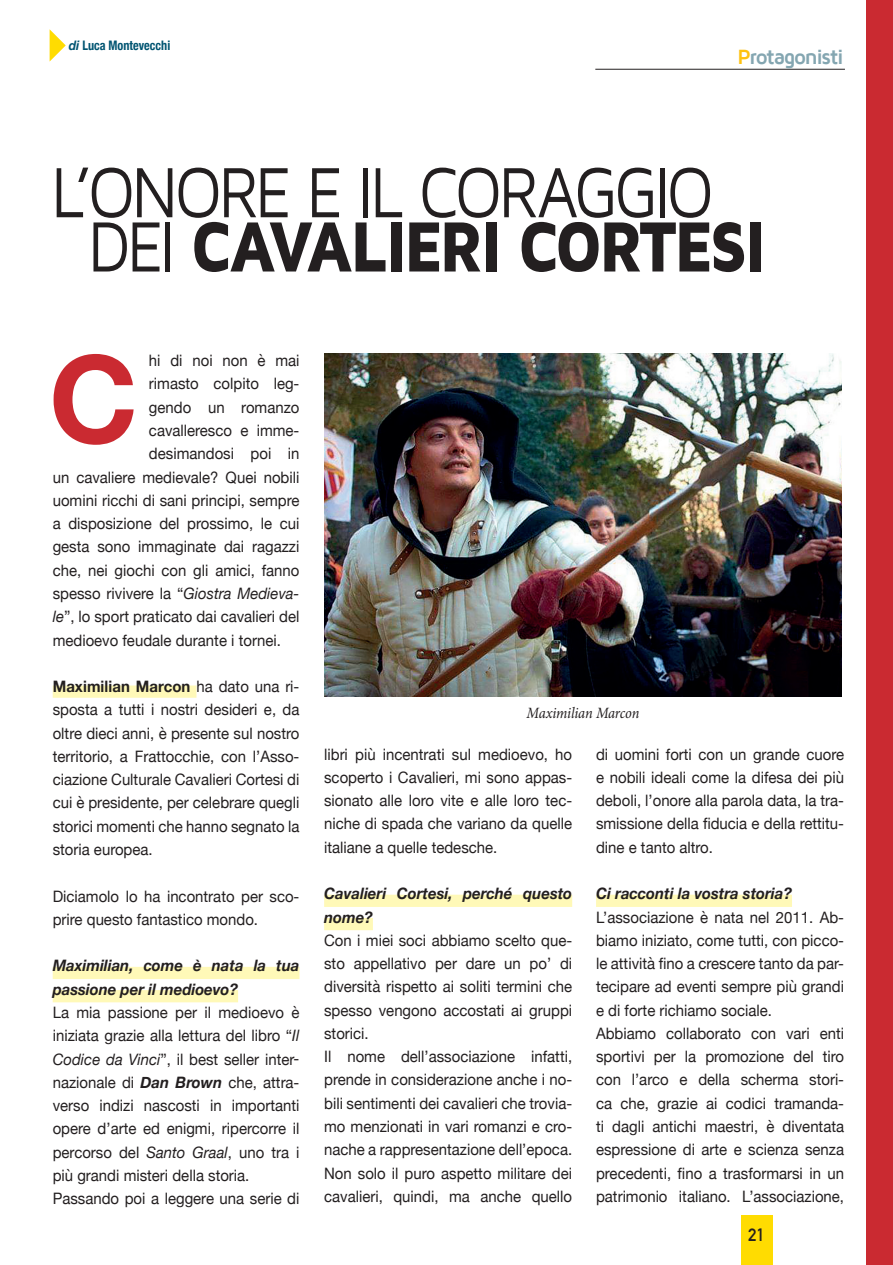
<style>
.page{position:relative;width:893px;height:1265px;background:#fff}
.page>*{position:absolute;margin:0;border:0;box-sizing:border-box;transform-origin:0 0}
.t1{font:700 121.62px "Helvetica Neue";color:#ca2a31}
.t2{font:73.5px/54.2px "Maven Pro";letter-spacing:-.055em;color:#231f20;scale:.87 1}
.t3{font:700 21.18px "Maven Pro";letter-spacing:-.065em;color:#84a6b1}
.t4{font:700 17.5px "DIN Alternate";color:#231f20}
.t5{font:15.75px/23.3px "Helvetica Neue";color:#231f20;scale:.95 1}
.t6{font:italic 700 15.75px/23.3px "Helvetica Neue";color:#231f20;scale:.95 1}
.t7{font:italic 15.75px "Minion Pro";letter-spacing:-.015em;color:#231f20;scale:.91 1}
.t8{font:700 condensed 13.12px "Helvetica Neue";color:#005471;scale:.93 1}
.s1{font-style:italic;font-stretch:normal}
.s2{color:#fec210}
.s3{font-weight:900}
.s4{font-style:italic}
.s5{font-weight:700}
.s6{font-weight:700;font-style:italic}
</style>
<div class="page">
<div style="left:741px;top:1215px;width:31px;height:50px;background:#ffdc01"></div>
<hr style="left:595px;top:69px;width:250px;height:1px;background:#231f20">
<svg style="left:50px;top:29px;width:16px;height:32px"></svg>
<div style="left:867px;top:0;width:26px;height:1265px;background:#ca2a31"></div>
<div style="left:324px;top:895px;width:248px;height:12px;background:#fff9b8"></div>
<div style="left:324px;top:918px;width:49px;height:12px;background:#fff9b8"></div>
<div style="left:596px;top:895px;width:196px;height:12px;background:#fff9b8"></div>
<div style="left:53px;top:685px;width:143px;height:13px;background:#fff9b8"></div>
<div style="left:53px;top:967px;width:246px;height:12px;background:#fff9b8"></div>
<div style="left:53px;top:990px;width:185px;height:12px;background:#fff9b8"></div>
<img style="left:324px;top:354px;width:518px;height:343px">
<p class="t8" style="left:69px;top:34px;width:111px"><span class="s1">di</span> Luca Montevecchi</p>
<h3 class="t3" style="left:738px;top:45px;width:108px"><span class="s2">P</span>rotagonisti</h3>
<h2 class="t2" style="left:88px;top:166px;width:782px;text-indent:-37px">L’ONORE E IL CORAGGIO<br>DEI <span class="s3">CAVALIERI CORTESI</span></h2>
<h1 class="t1" style="left:49px;top:304px;width:91px">C</h1>
<p class="t5" style="left:149px;top:350px;width:160px">hi di noi non è mai</p>
<p class="t5" style="left:149px;top:373px;width:160px">rimasto colpito leg-</p>
<p class="t5" style="left:149px;top:396px;width:160px">gendo un romanzo</p>
<p class="t5" style="left:149px;top:420px;width:160px">cavalleresco e imme-</p>
<p class="t5" style="left:149px;top:443px;width:160px">desimandosi poi in</p>
<p class="t5" style="left:53px;top:466px;width:261px">un cavaliere medievale? Quei nobili</p>
<p class="t5" style="left:53px;top:490px;width:261px">uomini ricchi di sani principi, sempre</p>
<p class="t5" style="left:53px;top:513px;width:261px">a disposizione del prossimo, le cui</p>
<p class="t5" style="left:53px;top:536px;width:261px">gesta sono immaginate dai ragazzi</p>
<p class="t5" style="left:53px;top:559px;width:261px">che, nei giochi con gli amici, fanno</p>
<p class="t5" style="left:53px;top:583px;width:261px">spesso rivivere la “<span class="s4">Giostra Medieva-</span></p>
<p class="t5" style="left:53px;top:606px;width:261px"><span class="s4">le</span>”, lo sport praticato dai cavalieri del</p>
<p class="t5" style="left:53px;top:629px;width:242px">medioevo feudale durante i tornei.</p>
<p class="t5" style="left:53px;top:676px;width:261px;text-align:justify"><span class="s5">Maximilian Marcon</span> ha dato una ri&shy;sposta a tutti i nostri desideri e, da oltre dieci anni, è presente sul nostro territorio, a Frattocchie, con l’Asso&shy;ciazione Culturale Cavalieri Cortesi di cui è presidente, per celebrare quegli storici momenti che hanno segnato la storia europea.</p>
<p class="t5" style="left:53px;top:885px;width:261px">Diciamolo lo ha incontrato per sco&shy;prire questo fantastico mondo.</p>
<p class="t6" style="left:53px;top:955px;width:261px">Maximilian, come è nata la tua passione per il medioevo?</p>
<p class="t5" style="left:53px;top:1002px;width:261px">La mia passione per il medioevo è iniziata grazie alla lettura del libro “<span class="s4">Il Codice da Vinci</span>”, il best seller inter&shy;nazionale di <span class="s6">Dan Brown</span> che, attra&shy;verso indizi nascosti in importanti opere d’arte ed enigmi, ripercorre il percorso del <span class="s4">Santo Graal</span>, uno tra i più grandi misteri della storia.<br>Passando poi a leggere una serie di</p>
<p class="t7" style="left:526px;top:703px;width:126px">Maximilian Marcon</p>
<p class="t5" style="left:324px;top:743px;width:263px;text-align:justify">libri più incentrati sul medioevo, ho scoperto i Cavalieri, mi sono appas&shy;sionato alle loro vite e alle loro tec&shy;niche di spada che variano da quelle italiane a quelle tedesche.</p>
<p class="t6" style="left:324px;top:882px;width:263px">Cavalieri Cortesi, perché questo nome?</p>
<p class="t5" style="left:324px;top:929px;width:263px">Con i miei soci abbiamo scelto que&shy;sto appellativo per dare un po’ di diversità rispetto ai soliti termini che spesso vengono accostati ai gruppi storici.<br>Il nome dell’associazione infatti, prende in considerazione anche i no&shy;bili sentimenti dei cavalieri che trovia&shy;mo menzionati in vari romanzi e cro&shy;nache a rappresentazione dell’epoca.<br>Non solo il puro aspetto militare dei cavalieri, quindi, ma anche quello</p>
<p class="t5" style="left:596px;top:743px;width:263px;text-align:justify">di uomini forti con un grande cuore e nobili ideali come la difesa dei più deboli, l’onore alla parola data, la tra&shy;smissione della fiducia e della rettitu&shy;dine e tanto altro.</p>
<p class="t6" style="left:596px;top:882px;width:208px">Ci racconti la vostra storia?</p>
<p class="t5" style="left:596px;top:906px;width:263px">L’associazione è nata nel 2011. Ab&shy;biamo iniziato, come tutti, con picco&shy;le attività fino a crescere tanto da par&shy;tecipare ad eventi sempre più grandi e di forte richiamo sociale.<br>Abbiamo collaborato con vari enti sportivi per la promozione del tiro con l’arco e della scherma stori&shy;ca che, grazie ai codici tramanda&shy;ti dagli antichi maestri, è diventata espressione di arte e scienza senza precedenti, fino a trasformarsi in un patrimonio italiano. L’associazione,</p>
<p class="t4" style="left:748px;top:1222px;width:18px">21</p>
</div>
